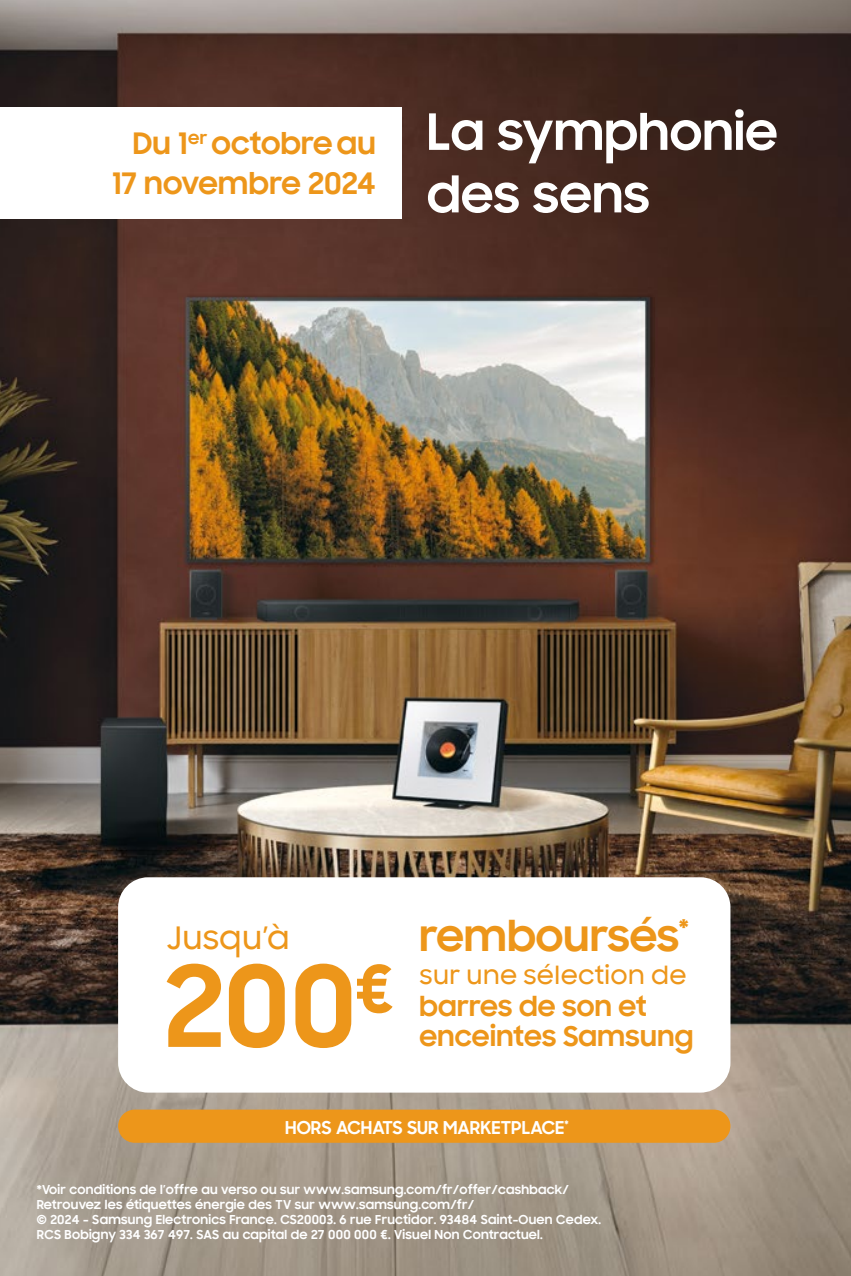
<style>
.page{position:relative;width:851px;height:1276px;background:#fff}
.page>*{position:absolute;margin:0;border:0;box-sizing:border-box;transform-origin:0 0}
.t1{font:700 112.5px "Samsung Sharp Sans";color:#ed961a}
.t2{font:700 65.5px "Samsung Sharp Sans";color:#ed961a}
.t3{font:700 50px/62.5px "Samsung Sharp Sans";letter-spacing:.01em;color:#fff}
.t4{font:700 42.5px "Samsung Sharp Sans";color:#ed961a}
.t5{font:500 31.5px "Samsung Sharp Sans";letter-spacing:.015em;color:#ed961a}
.t6{font:700 30px/40px "Samsung Sharp Sans";color:#ed961a;text-align:right}
.t7{font:700 27.5px "Samsung Sharp Sans";letter-spacing:.01em;color:#ed961a}
.t8{font:500 25px "Samsung Sharp Sans";letter-spacing:.015em;color:#ed961a}
.t9{font:700 18px "Samsung Sharp Sans";color:#fff}
.t10{font:700 12.5px/15px "Samsung Sharp Sans";letter-spacing:.02em;color:#fff}
</style>
<div class="page">
<img style="left:0;top:0;width:850px;height:1276px">
<div style="left:118px;top:877px;width:612px;height:215px;background:#fff;border-radius:30px"></div>
<div style="left:118px;top:1109px;width:612px;height:33px;background:#ed961a;border-radius:17px"></div>
<div style="left:0;top:107px;width:401px;height:112px;background:#fff"></div>
<h3 class="t6" style="left:112px;top:121px;width:265px">Du 1<sup>er</sup> octobreau<br>17 novembre 2024</h3>
<h3 class="t3" style="left:427px;top:98px;width:352px">La symphonie des sens</h3>
<h3 class="t5" style="left:166px;top:914px;width:125px">Jusqu’à</h3>
<h1 class="t1" style="left:164px;top:923px;width:194px">200</h1>
<h2 class="t2" style="left:355px;top:940px;width:40px">€</h2>
<h3 class="t4" style="left:419px;top:904px;width:271px">remboursés<sup>*</sup></h3>
<h3 class="t8" style="left:419px;top:956px;width:268px">sur une sélection de</h3>
<h3 class="t7" style="left:419px;top:986px;width:229px">barres de son et</h3>
<h3 class="t7" style="left:419px;top:1016px;width:275px">enceintes Samsung</h3>
<h3 class="t9" style="left:285px;top:1113px;width:285px">HORS ACHATS SUR MARKETPLACE<sup>*</sup></h3>
<p class="t10" style="left:37px;top:1181px;width:565px">*Voir conditions de l’offre au verso ou sur www.samsung.com/fr/offer/cashback/ Retrouvez les étiquettes énergie des TV sur www.samsung.com/fr/<br>© 2024 - Samsung Electronics France. CS20003. 6 rue Fructidor. 93484 Saint-Ouen Cedex.<br>RCS Bobigny 334 367 497. SAS au capital de 27 000 000 €. Visuel Non Contractuel.</p>
</div>
